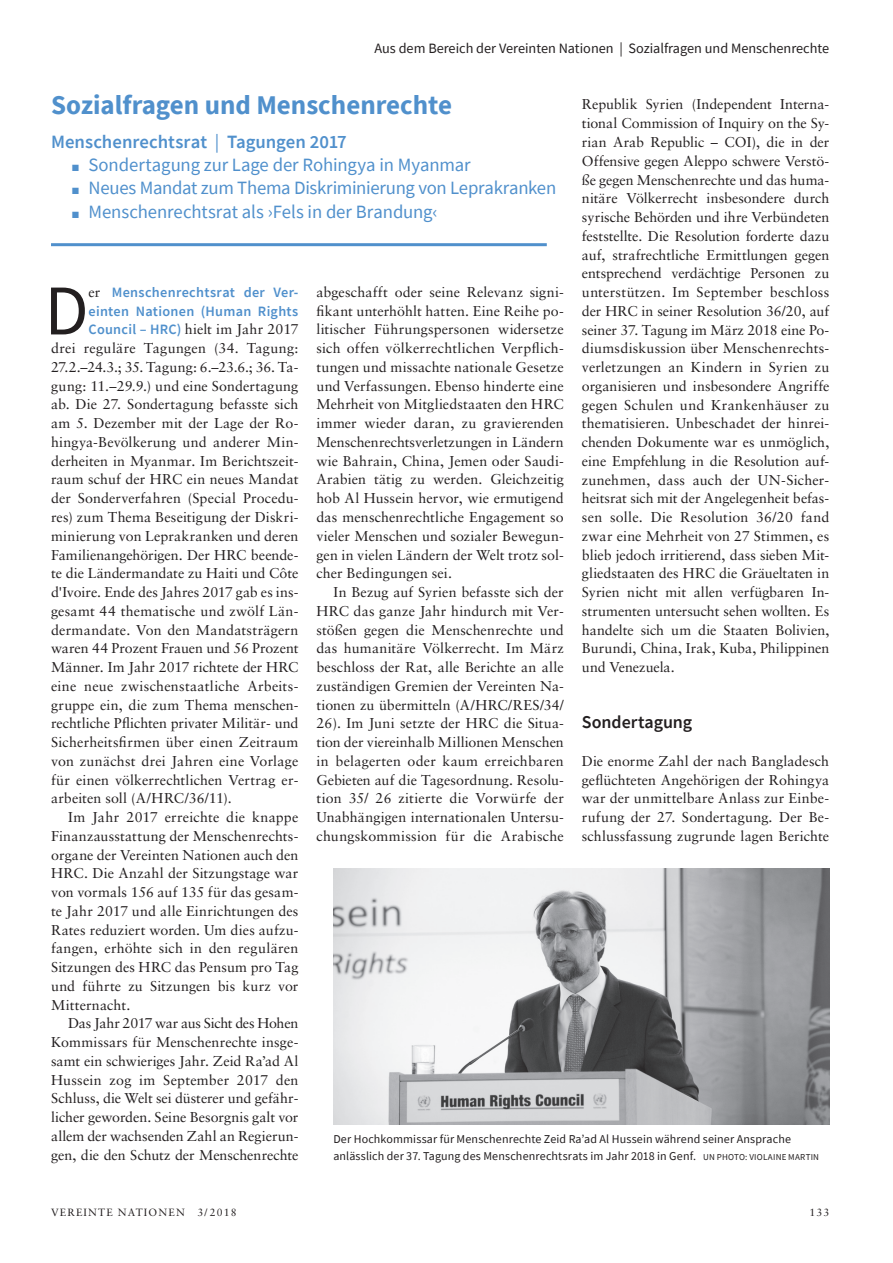
<style>
.page{position:relative;width:893px;height:1263px;background:#fff}
.page>*{position:absolute;margin:0;border:0;box-sizing:border-box;transform-origin:0 0}
.t1{font:71.4px "Source Sans Pro";color:#231f20}
.t2{font:700 27px "Source Sans Pro";color:#5090cc}
.t3{font:18.75px "Source Sans Pro";letter-spacing:-.01em;color:#5090cc}
.t4{font:600 18.75px "Source Sans Pro";color:#5090cc}
.t5{font:600 18px "Source Sans Pro";letter-spacing:-.005em;color:#231f20}
.t6{font:14.25px/18.8px "Sabon LT Std";letter-spacing:.01em;color:#231f20;text-align:justify}
.t7{font:14.25px "Source Sans Pro";color:#231f20}
.t8{font:600 14.25px/18.8px "Source Sans Pro";letter-spacing:.02em;color:#5090cc}
.t9{font:12px/16.5px "Source Sans Pro";letter-spacing:.01em;color:#231f20}
.t10{font:10.5px "Sabon LT Std";letter-spacing:.11em;color:#231f20}
.s1{font-weight:400}
.s2{font-family:"Sabon LT Std";font-weight:400;color:#231f20}
.s3{font-family:"Source Sans Pro";font-weight:600;color:#5090cc}
.s4{font-size:9px}
</style>
<div class="page">
<hr style="left:51px;top:243px;width:496px;height:3px;background:#5090cc">
<img style="left:333px;top:869px;width:496px;height:256px">
<p class="t7" style="left:374px;top:39px;width:456px">Aus dem Bereich der Vereinten Nationen | Sozialfragen und Menschenrechte</p>
<h2 class="t2" style="left:51px;top:87px;width:403px">Sozialfragen und Menschenrechte</h2>
<h3 class="t4" style="left:51px;top:129px;width:297px">Menschenrechtsrat <span class="s1">|</span> Tagungen 2017</h3>
<h3 class="t3" style="left:72px;top:153px;width:400px">■ Sondertagung zur Lage der Rohingya in Myanmar</h3>
<h3 class="t3" style="left:72px;top:176px;width:485px">■ Neues Mandat zum Thema Diskriminierung von Leprakranken</h3>
<h3 class="t3" style="left:72px;top:199px;width:367px">■ Menschenrechtsrat als ›Fels in der Brandung‹</h3>
<p class="t6" style="left:582px;top:95px;width:249px">Republik Syrien (Independent Interna&shy;tional Commission of Inquiry on the Sy&shy;rian Arab Republic – COI ), die in der Offensive gegen Aleppo schwere Verstö&shy;ße gegen Menschenrechte und das huma&shy;nitäre Völkerrecht insbesondere durch syrische Behörden und ihre Verbündeten feststellte. Die Resolution forderte dazu auf, strafrechtliche Ermittlungen gegen entsprechend verdächtige Personen zu unterstützen. Im September beschloss der HRC in seiner Resolution 36/20, auf seiner 37. Tagung im März 2018 eine Po&shy;diumsdiskussion über Menschenrechts&shy;verletzungen an Kindern in Syrien zu organisieren und insbesondere Angriffe gegen Schulen und Krankenhäuser zu thematisieren. Unbeschadet der hinrei&shy;chenden Dokumente war es unmöglich, eine Empfehlung in die Resolution auf&shy;zunehmen, dass auch der UN-Sicher&shy;heitsrat sich mit der Angelegenheit befas&shy;sen solle. Die Resolution 36/20 fand zwar eine Mehrheit von 27 Stimmen, es blieb jedoch irritierend, dass sieben Mit&shy;gliedstaaten des HRC die Gräueltaten in Syrien nicht mit allen verfügbaren In&shy;strumenten untersucht sehen wollten. Es handelte sich um die Staaten Bolivien, Burundi, China, Irak, Kuba, Philippinen und Venezuela.</p>
<p class="t6" style="left:316px;top:282px;width:249px">abgeschafft oder seine Relevanz signi&shy;fikant unterhöhlt hatten. Eine Reihe po&shy;litischer Führungspersonen widersetze sich offen völkerrechtlichen Verpflich&shy;tungen und missachte nationale Gesetze und Verfassungen. Ebenso hinderte eine Mehrheit von Mitgliedstaaten den HRC immer wieder daran, zu gravierenden Menschenrechtsverletzungen in Ländern wie Bahrain, China, Jemen oder Saudi-Arabien tätig zu werden. Gleichzeitig hob Al Hussein hervor, wie ermutigend das menschenrechtliche Engagement so vieler Menschen und sozialer Bewegun&shy;gen in vielen Ländern der Welt trotz sol&shy;cher Bedingungen sei.</p>
<p class="t6" style="left:316px;top:582px;width:249px;text-indent:17px">In Bezug auf Syrien befasste sich der HRC das ganze Jahr hindurch mit Ver&shy;stößen gegen die Menschenrechte und das humanitäre Völkerrecht. Im März beschloss der Rat, alle Berichte an alle zuständigen Gremien der Vereinten Na&shy;tionen zu übermitteln (A/HRC/RES/34/ 26). Im Juni setzte der HRC die Situa&shy;tion der viereinhalb Millionen Menschen in belagerten oder kaum erreichbaren Gebieten auf die Tagesordnung. Resolu&shy;tion 35/ 26 zitierte die Vorwürfe der Unabhängigen internationalen Untersu&shy;chungskommission für die Arabische</p>
<h1 class="t1" style="left:45px;top:265px;width:45px">D</h1>
<p class="t8" style="left:89px;top:283px;width:211px"><span class="s2">er</span> Menschenrechtsrat der Ver&shy;einten Nationen (Human Rights</p>
<p class="t6" style="left:51px;top:320px;width:249px;text-indent:37px"><span class="s3">Council – HRC)</span> hielt im Jahr 2017 drei reguläre Tagungen (34. Tagung:<br>27.2.–24.3.; 35. Tagung: 6.–23.6.; 36. Ta&shy;gung: 11.–29.9.) und eine Sondertagung ab. Die 27. Sondertagung befasste sich am 5. Dezember mit der Lage der Ro&shy;hingya-Bevölkerung und anderer Min&shy;derheiten in Myanmar. Im Berichtszeit&shy;raum schuf der HRC ein neues Mandat der Sonderverfahren (Special Procedu&shy;res) zum Thema Beseitigung der Diskri&shy;minierung von Leprakranken und deren Familienangehörigen. Der HRC beende&shy;te die Ländermandate zu Haiti und Côte d'Ivoire. Ende des Jahres 2017 gab es ins&shy;gesamt 44 thematische und zwölf Län&shy;dermandate. Von den Mandatsträgern waren 44 Prozent Frauen und 56 Prozent Männer. Im Jahr 2017 richtete der HRC eine neue zwischenstaatliche Arbeits&shy;gruppe ein, die zum Thema menschen&shy;rechtliche Pflichten privater Militär- und Sicherheitsfirmen über einen Zeitraum von zunächst drei Jahren eine Vorlage für einen völkerrechtlichen Vertrag er&shy;arbeiten soll (A/HRC/36/11).</p>
<p class="t6" style="left:51px;top:808px;width:249px;text-indent:17px">Im Jahr 2017 erreichte die knappe Finanzausstattung der Menschenrechts&shy;organe der Vereinten Nationen auch den HRC. Die Anzahl der Sitzungstage war von vormals 156 auf 135 für das gesam&shy;te Jahr 2017 und alle Einrichtungen des Rates reduziert worden. Um dies aufzu&shy;fangen, erhöhte sich in den regulären Sitzungen des HRC das Pensum pro Tag und führte zu Sitzungen bis kurz vor Mitternacht.</p>
<p class="t6" style="left:51px;top:1014px;width:249px;text-indent:17px">Das Jahr 2017 war aus Sicht des Hohen Kommissars für Menschenrechte insge&shy;samt ein schwieriges Jahr. Zeid Ra’ad Al Hussein zog im September 2017 den Schluss, die Welt sei düsterer und gefähr&shy;licher geworden. Seine Besorgnis galt vor allem der wachsenden Zahl an Regierun&shy;gen, die den Schutz der Menschenrechte</p>
<p class="t5" style="left:582px;top:710px;width:112px">Sondertagung</p>
<p class="t6" style="left:582px;top:751px;width:249px">Die enorme Zahl der nach Bangladesch geflüchteten Angehörigen der Rohingya war der unmittelbare Anlass zur Einbe&shy;rufung der 27. Sondertagung. Der Be&shy;schlussfassung zugrunde lagen Berichte</p>
<p class="t9" style="left:333px;top:1131px;width:486px">Der Hochkommissar für Menschenrechte Zeid Ra’ad Al Hussein während seiner Ansprache anlässlich der 37. Tagung des Menschenrechtsrats im Jahr 2018 in Genf. <span class="s4">UN Ph oto: Violain e Martin</span></p>
<p class="t10" style="left:51px;top:1206px;width:187px">Vereinte Nationen 3/2018</p>
<p class="t10" style="left:809px;top:1206px;width:21px">133</p>
</div>
